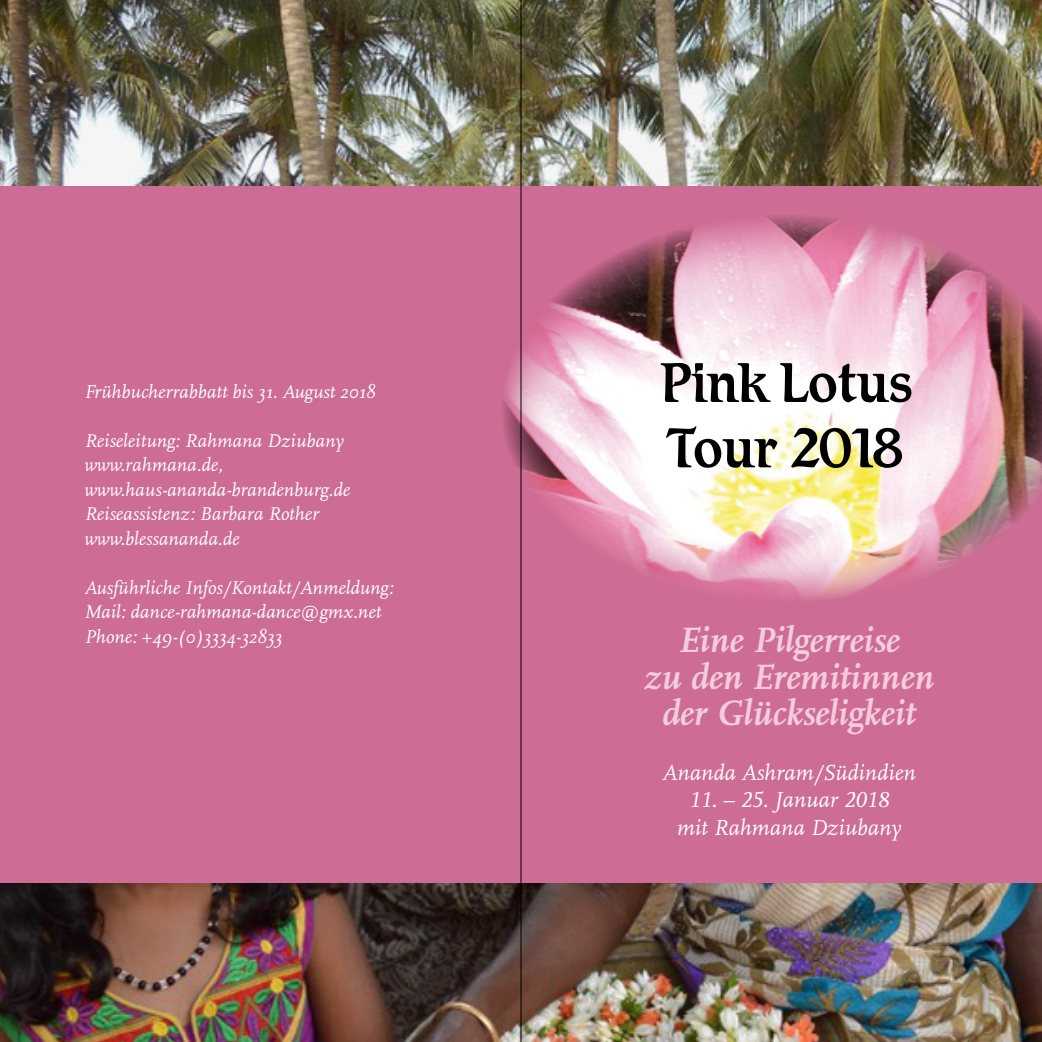
<style>
.page{position:relative;width:1042px;height:1042px;background:#cd6c94}
.page>*{position:absolute;margin:0;border:0;box-sizing:border-box;transform-origin:0 0}
.t1{font:500 54.43px/65.3px "Romic";color:#000}
.t2{font:italic 700 36.75px/36.8px "Scala OT";color:#f4ccdf;text-align:center}
.t3{font:italic 22.75px/27.3px "Scala LF";color:#fff;text-align:center}
.t4{font:italic 19.25px/24.5px "Scala";color:#fff}
</style>
<div class="page">
<img style="left:503px;top:215px;width:539px;height:387px">
<img style="left:0;top:0;width:1042px;height:185px">
<img style="left:0;top:883px;width:1042px;height:159px">
<hr style="left:520px;top:0;width:1px;height:1042px;background:#000">
<p class="t4" style="left:84px;top:380px;width:293px">Frühbucherrabbatt bis 31. August 2018</p>
<p class="t4" style="left:84px;top:429px;width:267px">Reiseleitung: Rahmana Dziubany www.rahmana.de, www.haus-ananda-brandenburg.de<br>Reiseassistenz: Barbara Rother www.blessananda.de</p>
<p class="t4" style="left:84px;top:576px;width:311px">Ausführliche Infos/Kontakt/Anmeldung:<br>Mail: dance-rahmana-dance@gmx.net<br>Phone: +49-(0)3334-32833</p>
<h1 class="t1" style="left:660px;top:350px;width:253px">Pink Lotus<br>Tour 2018</h1>
<h2 class="t2" style="left:644px;top:621px;width:292px">Eine Pilgerreise<br>zu den Eremitinnen der Glückseligkeit</h2>
<p class="t3" style="left:662px;top:759px;width:255px">Ananda Ashram/Südindien</p>
<p class="t3" style="left:677px;top:787px;width:226px">11. – 25. Januar 2018 mit Rahmana Dziubany</p>
</div>
